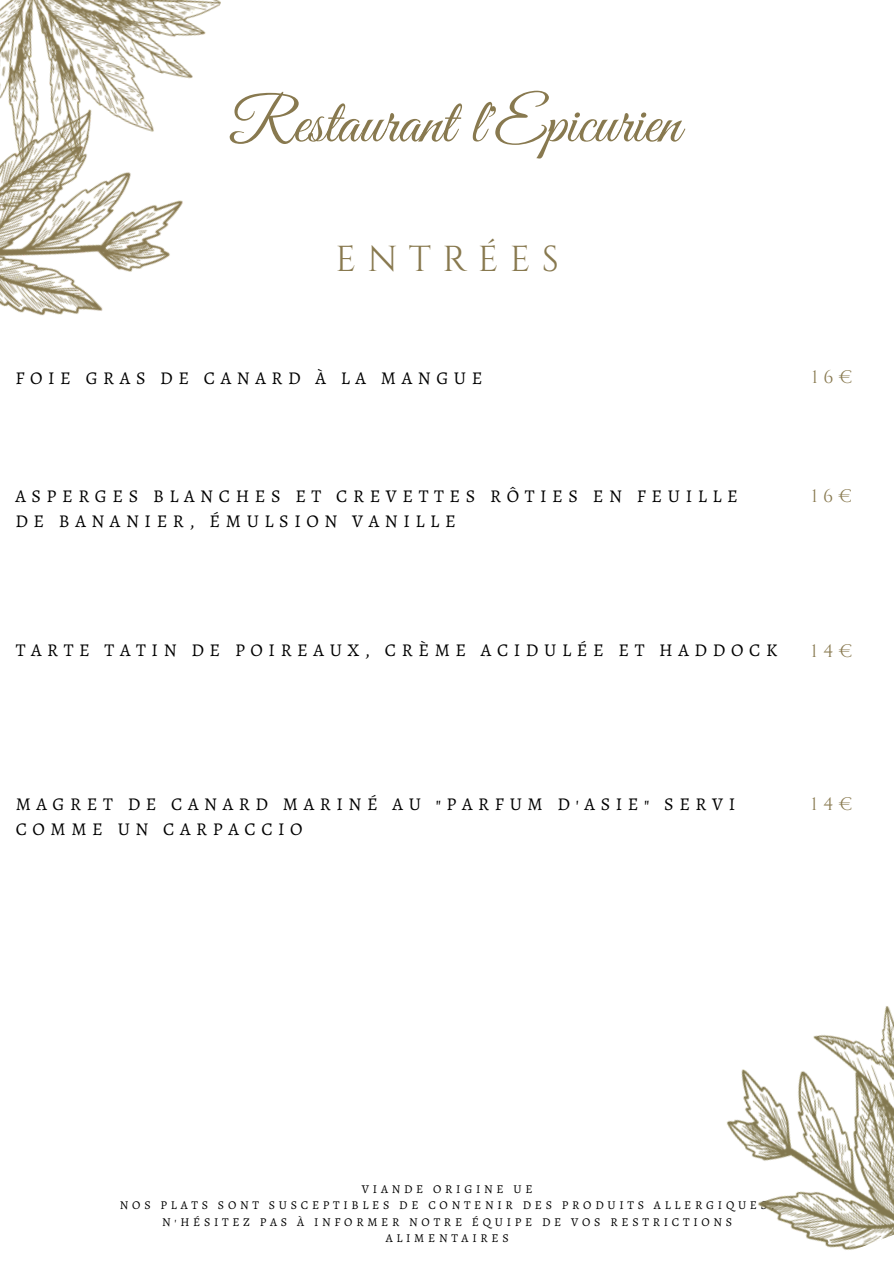
<style>
.page{position:relative;width:894px;height:1264px;background:#fff}
.page>*{position:absolute;margin:0;border:0;box-sizing:border-box;transform-origin:0 0}
.t1{font:63px "Great Vibes";color:#88794f}
.t2{font:36px "Cinzel";letter-spacing:.31em;color:#88794f}
.t3{font:18px/25.2px "Alegreya SC";letter-spacing:.31em;color:#000}
.t4{font:18px "Cinzel";letter-spacing:.31em;color:#88794f}
.t5{font:12px/16.5px "Alegreya SC";letter-spacing:.31em;color:#000;text-align:center}
</style>
<div class="page">
<img style="left:726px;top:1006px;width:167px;height:244px">
<img style="left:0;top:0;width:221px;height:316px">
<h1 class="t1" style="left:228px;top:88px;width:453px">Restaurant l'Epicurien</h1>
<h2 class="t2" style="left:335px;top:236px;width:225px">ENTRÉES</h2>
<p class="t3" style="left:15px;top:365px;width:468px">FOIE GRAS DE CANARD À LA MANGUE</p>
<p class="t3" style="left:15px;top:483px;width:723px">ASPERGES BLANCHES ET CREVETTES RÔTIES EN FEUILLE<br>DE BANANIER, ÉMULSION VANILLE</p>
<p class="t4" style="left:811px;top:365px;width:42px">16€</p>
<p class="t4" style="left:811px;top:485px;width:42px">16€</p>
<p class="t3" style="left:16px;top:637px;width:763px">TARTE TATIN DE POIREAUX, CRÈME ACIDULÉE ET HADDOCK</p>
<p class="t4" style="left:811px;top:639px;width:43px">14€</p>
<p class="t3" style="left:16px;top:791px;width:721px">MAGRET DE CANARD MARINÉ AU "PARFUM D'ASIE" SERVI<br>COMME UN CARPACCIO</p>
<p class="t4" style="left:811px;top:792px;width:43px">14€</p>
<p class="t5" style="left:120px;top:1180px;width:655px">VIANDE ORIGINE UE<br>NOS PLATS SONT SUSCEPTIBLES DE CONTENIR DES PRODUITS ALLERGIQUES, N'HÉSITEZ PAS À INFORMER NOTRE ÉQUIPE DE VOS RESTRICTIONS ALIMENTAIRES</p>
</div>
